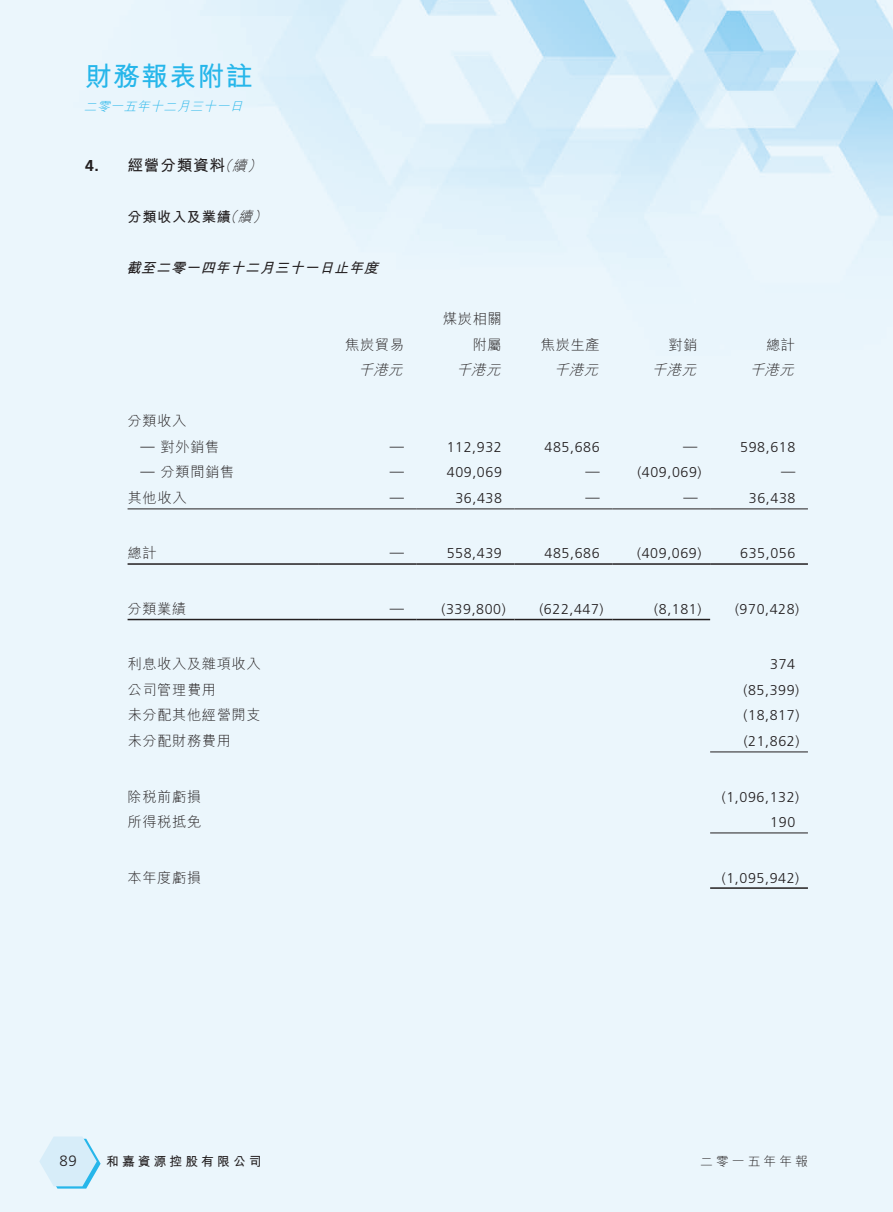
<style>
.page{position:relative;width:893px;height:1212px;background:#fff}
.page>*{position:absolute;margin:0;border:0;box-sizing:border-box;transform-origin:0 0}
.t1{font:700 27px "M Hei HK";letter-spacing:.04em;color:#26b6ea}
.t2{font:700 15.75px "M Hei HK";letter-spacing:.04em;color:#231f20}
.t3{font:700 15.75px "Frutiger";color:#231f20}
.t4{font:300 15px "Frutiger";color:#231f20}
.t5{font:300 14.25px "Frutiger";letter-spacing:.04em;color:#231f20}
.t6{font:300 14.25px "M Hei HK";letter-spacing:.04em;color:#231f20}
.t7{font:italic 300 14.25px "M Hei HK";color:#231f20}
.t8{font:italic 700 14.25px "M Hei HK";color:#231f20}
.t9{font:700 14.25px "M Hei HK";letter-spacing:.04em;color:#231f20}
.t10{font:italic 300 12.75px "M Hei HK";color:#26b6ea}
.t11{font:700 12.75px "M Hei HK";letter-spacing:.24em;color:#231f20}
.t12{font:300 12.75px "M Hei HK";letter-spacing:.24em;color:#231f20}
.s1{font-weight:300;font-style:italic;font-size:14.25px}
.s2{font-family:"Frutiger"}
</style>
<div class="page">
<svg style="left:39px;top:1136px;width:62px;height:52px;background:#cfebf8"></svg>
<hr style="left:128px;top:508px;width:191px;height:1px;background:#231f20">
<hr style="left:319px;top:508px;width:98px;height:1px;background:#231f20">
<hr style="left:417px;top:508px;width:97px;height:1px;background:#231f20">
<hr style="left:514px;top:508px;width:98px;height:1px;background:#231f20">
<hr style="left:612px;top:508px;width:98px;height:1px;background:#231f20">
<hr style="left:710px;top:508px;width:98px;height:1px;background:#231f20">
<hr style="left:128px;top:563px;width:191px;height:2px;background:#231f20">
<hr style="left:319px;top:563px;width:98px;height:2px;background:#231f20">
<hr style="left:417px;top:563px;width:97px;height:2px;background:#231f20">
<hr style="left:514px;top:563px;width:98px;height:2px;background:#231f20">
<hr style="left:612px;top:563px;width:98px;height:2px;background:#231f20">
<hr style="left:710px;top:563px;width:98px;height:2px;background:#231f20">
<hr style="left:128px;top:619px;width:191px;height:1px;background:#231f20">
<hr style="left:319px;top:619px;width:98px;height:1px;background:#231f20">
<hr style="left:417px;top:619px;width:97px;height:1px;background:#231f20">
<hr style="left:514px;top:619px;width:98px;height:1px;background:#231f20">
<hr style="left:612px;top:619px;width:98px;height:1px;background:#231f20">
<hr style="left:710px;top:751px;width:98px;height:1px;background:#231f20">
<hr style="left:710px;top:832px;width:98px;height:1px;background:#231f20">
<hr style="left:710px;top:887px;width:98px;height:2px;background:#231f20">
<h1 class="t1" style="left:85px;top:56px;width:169px">財務報表附註</h1>
<p class="t10" style="left:84px;top:98px;width:165px">二零一五年十二月三十一日</p>
<p class="t3" style="left:85px;top:157px;width:15px">4.</p>
<p class="t2" style="left:128px;top:154px;width:126px">經營分類資料<span class="s1">續</span></p>
<p class="t7" style="left:217px;top:156px;width:21px">（</p>
<p class="t7" style="left:247px;top:156px;width:21px">(</p>
<p class="t9" style="left:128px;top:206px;width:105px">分類收入及業績</p>
<p class="t8" style="left:126px;top:258px;width:258px">截至二零一四年十二月三十一日止年度</p>
<p class="t7" style="left:238px;top:207px;width:21px">續</p>
<p class="t7" style="left:223px;top:207px;width:21px">（</p>
<p class="t7" style="left:253px;top:207px;width:21px">(</p>
<p class="t6" style="left:345px;top:335px;width:60px">焦炭貿易</p>
<p class="t6" style="left:128px;top:411px;width:60px">分類收入</p>
<p class="t6" style="left:161px;top:437px;width:60px">對外銷售</p>
<p class="t5" style="left:140px;top:437px;width:16px">—</p>
<p class="t6" style="left:140px;top:462px;width:95px"><span class="s2">—</span> 分類間銷售</p>
<p class="t6" style="left:128px;top:488px;width:60px">其他收入</p>
<p class="t6" style="left:128px;top:543px;width:31px">總計</p>
<p class="t6" style="left:128px;top:599px;width:60px">分類業績</p>
<p class="t6" style="left:128px;top:654px;width:135px">利息收入及雜項收入</p>
<p class="t6" style="left:128px;top:680px;width:90px">公司管理費用</p>
<p class="t6" style="left:128px;top:705px;width:135px">未分配其他經營開支</p>
<p class="t6" style="left:128px;top:731px;width:105px">未分配財務費用</p>
<p class="t6" style="left:128px;top:786px;width:75px">除稅前虧損</p>
<p class="t6" style="left:128px;top:812px;width:75px">所得稅抵免</p>
<p class="t6" style="left:128px;top:867px;width:75px">本年度虧損</p>
<p class="t7" style="left:359px;top:360px;width:51px">千港元</p>
<p class="t5" style="left:390px;top:437px;width:16px">—</p>
<p class="t5" style="left:390px;top:463px;width:16px">—</p>
<p class="t5" style="left:390px;top:488px;width:16px">—</p>
<p class="t5" style="left:390px;top:544px;width:16px">—</p>
<p class="t5" style="left:390px;top:599px;width:16px">—</p>
<p class="t6" style="left:443px;top:309px;width:60px">煤炭相關</p>
<p class="t6" style="left:473px;top:335px;width:31px">附屬</p>
<p class="t6" style="left:541px;top:335px;width:60px">焦炭生產</p>
<p class="t6" style="left:668px;top:335px;width:31px">對銷</p>
<p class="t6" style="left:766px;top:335px;width:31px">總計</p>
<p class="t7" style="left:456px;top:360px;width:51px">千港元</p>
<p class="t7" style="left:554px;top:360px;width:51px">千港元</p>
<p class="t7" style="left:652px;top:360px;width:51px">千港元</p>
<p class="t7" style="left:750px;top:360px;width:51px">千港元</p>
<p class="t5" style="left:447px;top:439px;width:57px">112,932</p>
<p class="t5" style="left:545px;top:439px;width:57px">485,686</p>
<p class="t5" style="left:683px;top:437px;width:16px">—</p>
<p class="t5" style="left:740px;top:439px;width:57px">598,618</p>
<p class="t5" style="left:447px;top:464px;width:57px">409,069</p>
<p class="t5" style="left:585px;top:463px;width:16px">—</p>
<p class="t5" style="left:637px;top:464px;width:66px">)409,069(</p>
<p class="t5" style="left:781px;top:463px;width:16px">—</p>
<p class="t5" style="left:455px;top:490px;width:48px">36,438</p>
<p class="t5" style="left:586px;top:488px;width:16px">—</p>
<p class="t5" style="left:683px;top:488px;width:16px">—</p>
<p class="t5" style="left:749px;top:490px;width:48px">36,438</p>
<p class="t5" style="left:447px;top:545px;width:57px">558,439</p>
<p class="t5" style="left:544px;top:545px;width:57px">485,686</p>
<p class="t5" style="left:637px;top:545px;width:66px">)409,069(</p>
<p class="t5" style="left:740px;top:545px;width:57px">635,056</p>
<p class="t5" style="left:442px;top:601px;width:66px">)339,800(</p>
<p class="t5" style="left:539px;top:601px;width:66px">)622,447(</p>
<p class="t5" style="left:654px;top:601px;width:49px">)8,181(</p>
<p class="t5" style="left:735px;top:601px;width:66px">)970,428(</p>
<p class="t5" style="left:770px;top:656px;width:26px">374</p>
<p class="t5" style="left:743px;top:682px;width:57px">)85,399(</p>
<p class="t5" style="left:744px;top:707px;width:57px">)18,817(</p>
<p class="t5" style="left:744px;top:733px;width:57px">)21,862(</p>
<p class="t5" style="left:722px;top:788px;width:79px">)1,096,132(</p>
<p class="t5" style="left:770px;top:814px;width:26px">190</p>
<p class="t5" style="left:722px;top:869px;width:79px">)1,095,942(</p>
<p class="t4" style="left:59px;top:1152px;width:19px">89</p>
<p class="t11" style="left:106px;top:1152px;width:157px">和嘉資源控股有限公司</p>
<p class="t12" style="left:700px;top:1152px;width:109px">二零一五年年報</p>
</div>
